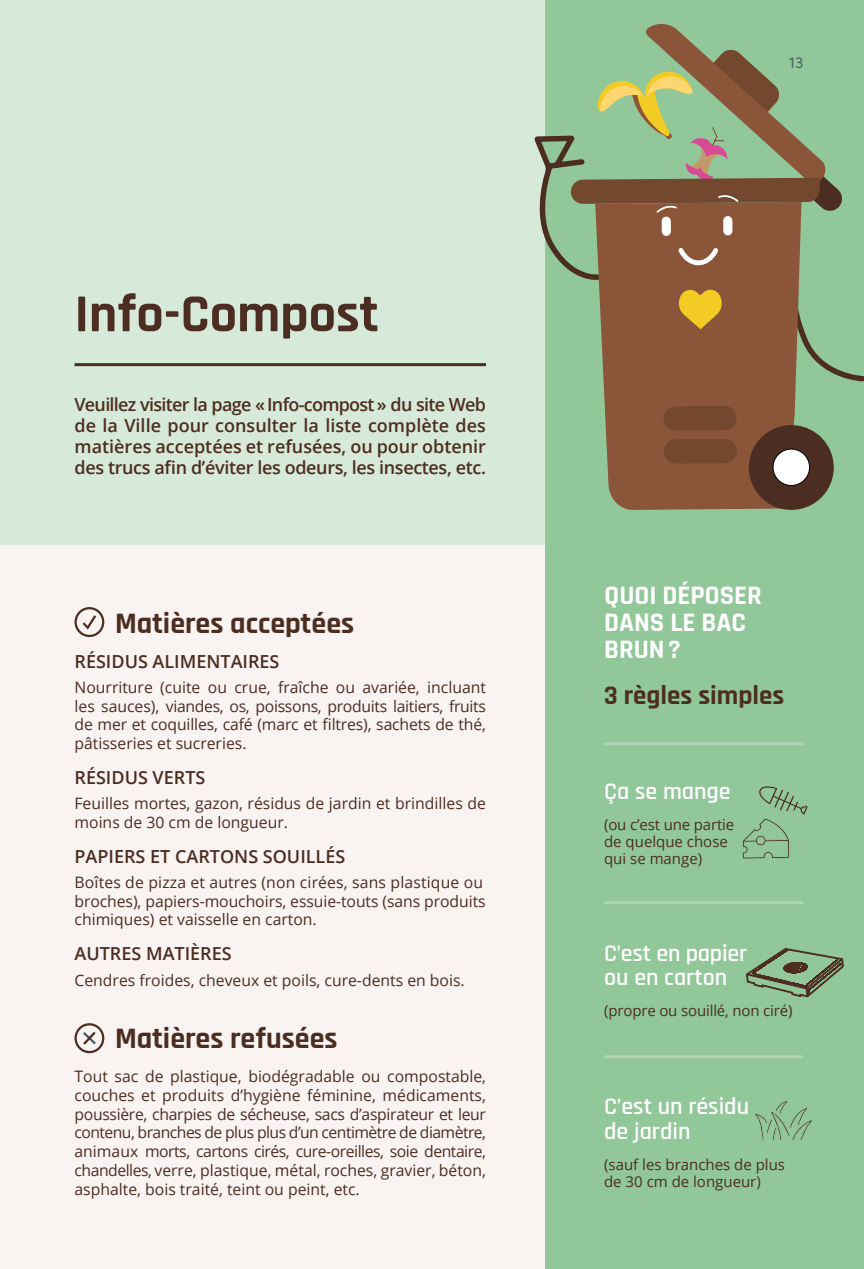
<style>
.page{position:relative;width:864px;height:1269px;background:#fff}
.page>*{position:absolute;margin:0;border:0;box-sizing:border-box;transform-origin:0 0}
.t1{font:700 54px "Rajdhani";color:#4c2d21}
.t2{font:700 30px "Rajdhani";color:#4c2d21}
.t3{font:700 27px/27px "Rajdhani";color:#fff}
.t4{font:700 27px "Rajdhani";color:#4c2d21}
.t5{font:600 24px/24px "Rajdhani";color:#fff}
.t6{font:600 18px/21px "Open Sans";letter-spacing:-.02em;color:#4c2d21;text-align:justify}
.t7{font:600 18px "Open Sans";color:#4c2d21}
.t8{font:15.75px/18.8px "Open Sans";color:#4c2d21;text-align:justify}
.t9{font:15px/17.2px "Open Sans";color:#4c2d21}
.t10{font:15px "Figtree";color:#435a67}
.s1{font-size:15px}
</style>
<div class="page">
<div style="left:0;top:545px;width:864px;height:724px;background:#f9f3f2"></div>
<div style="left:0;top:0;width:546px;height:545px;background:#d7e9d8"></div>
<div style="left:546px;top:0;width:318px;height:1269px;background:#91c799"></div>
<hr style="left:604px;top:901px;width:199px;height:3px;background:#b0d5b3">
<svg style="left:746px;top:949px;width:98px;height:49px"></svg>
<svg style="left:755px;top:1101px;width:57px;height:39px"></svg>
<svg style="left:743px;top:786px;width:65px;height:73px"></svg>
<hr style="left:604px;top:1055px;width:199px;height:3px;background:#b0d5b3">
<hr style="left:604px;top:742px;width:199px;height:3px;background:#b0d5b3">
<hr style="left:75px;top:363px;width:411px;height:3px;background:#4c2d21">
<svg style="left:534px;top:133px;width:330px;height:251px"></svg>
<svg style="left:595px;top:214px;width:206px;height:296px;background:#8a5c3f"></svg>
<svg style="left:664px;top:439px;width:73px;height:25px;background:#75492f"></svg>
<svg style="left:664px;top:406px;width:73px;height:25px;background:#75492f"></svg>
<svg style="left:749px;top:425px;width:85px;height:85px;background:#5c4634"></svg>
<div style="left:773px;top:449px;width:37px;height:37px;background:#fff;border-radius:50%"></div>
<div style="left:773px;top:449px;width:37px;height:37px;border:1px solid #000;border-radius:50%"></div>
<div style="left:662px;top:217px;width:9px;height:19px;background:#fff;border-radius:5px"></div>
<div style="left:723px;top:216px;width:9px;height:19px;background:#fff;border-radius:5px"></div>
<svg style="left:674px;top:244px;width:48px;height:24px"></svg>
<svg style="left:677px;top:288px;width:46px;height:41px;background:#ca9d2c"></svg>
<svg style="left:571px;top:24px;width:272px;height:190px"></svg>
<div style="left:75px;top:1023px;width:29px;height:30px;border:2px solid #4c2d21;border-radius:50%"></div>
<svg style="left:83px;top:1032px;width:13px;height:13px"></svg>
<div style="left:75px;top:607px;width:29px;height:30px;border:2px solid #4c2d21;border-radius:50%"></div>
<svg style="left:80px;top:613px;width:17px;height:18px"></svg>
<h1 class="t1" style="left:75px;top:281px;width:306px">Info-Compost</h1>
<p class="t6" style="left:75px;top:394px;width:413px">Veuillez visiter la page « Info-compost » du site Web de la Ville pour consulter la liste complète des matières acceptées et refusées, ou pour obtenir des trucs afin d’éviter les odeurs, les insectes, etc.</p>
<h2 class="t2" style="left:115px;top:605px;width:241px">Matières acceptées</h2>
<p class="t7" style="left:75px;top:649px;width:207px">RÉSIDUS ALIMENTAIRES</p>
<p class="t8" style="left:75px;top:678px;width:413px">Nourriture (cuite ou crue, fraîche ou avariée, incluant les sauces), viandes, os, poissons, produits laitiers, fruits de mer et coquilles, café (marc et filtres), sachets de thé, pâtisseries et sucreries.</p>
<p class="t7" style="left:75px;top:765px;width:132px">RÉSIDUS VERTS</p>
<p class="t8" style="left:75px;top:794px;width:413px">Feuilles mortes, gazon, résidus de jardin et brindilles de moins de 30 cm de longueur.</p>
<p class="t7" style="left:75px;top:844px;width:272px">PAPIERS ET CARTONS SOUILLÉS</p>
<p class="t8" style="left:75px;top:873px;width:413px;text-align:left">Boîtes de pizza et autres (non cirées, sans plastique ou broches), papiers-mouchoirs, essuie-touts (sans produits chimiques) et vaisselle en carton.</p>
<p class="t7" style="left:75px;top:941px;width:159px">AUTRES MATIÈRES</p>
<p class="t8" style="left:75px;top:970px;width:392px">Cendres froides, cheveux et poils, cure-dents en bois.</p>
<h2 class="t2" style="left:115px;top:1020px;width:224px">Matières refusées</h2>
<p class="t8" style="left:75px;top:1067px;width:413px">Tout sac de plastique, biodégradable ou compostable<span class="s1">, </span>couches et produits d’hygiène féminine, médicaments, poussière, charpies de sécheuse, sacs d’aspirateur et leur contenu, branches de plus plus d’un centimètre de diamètre, animaux morts, cartons cirés, cure-oreilles, soie dentaire, chandelles, verre, plastique, métal, roches, gravier, béton, asphalte, bois traité, teint ou peint, etc.</p>
<p class="t10" style="left:789px;top:55px;width:16px">13</p>
<h3 class="t3" style="left:604px;top:583px;width:159px">QUOI DÉPOSER<br>DANS LE BAC<br>BRUN?</h3>
<h3 class="t4" style="left:604px;top:679px;width:182px">3 règles simples</h3>
<h3 class="t5" style="left:604px;top:780px;width:128px">Ça se mange</h3>
<p class="t9" style="left:604px;top:815px;width:132px">(ou c’est une partie de quelque chose qui se mange)</p>
<h3 class="t5" style="left:604px;top:942px;width:144px">C’est en papier ou en carton</h3>
<p class="t9" style="left:604px;top:1002px;width:190px">(propre ou souillé, non ciré)</p>
<h3 class="t5" style="left:604px;top:1094px;width:147px;line-height:25.5px">C’est un résidu de jardin</h3>
<p class="t9" style="left:604px;top:1156px;width:182px">(sauf les branches de plus de 30 cm de longueur)</p>
</div>
